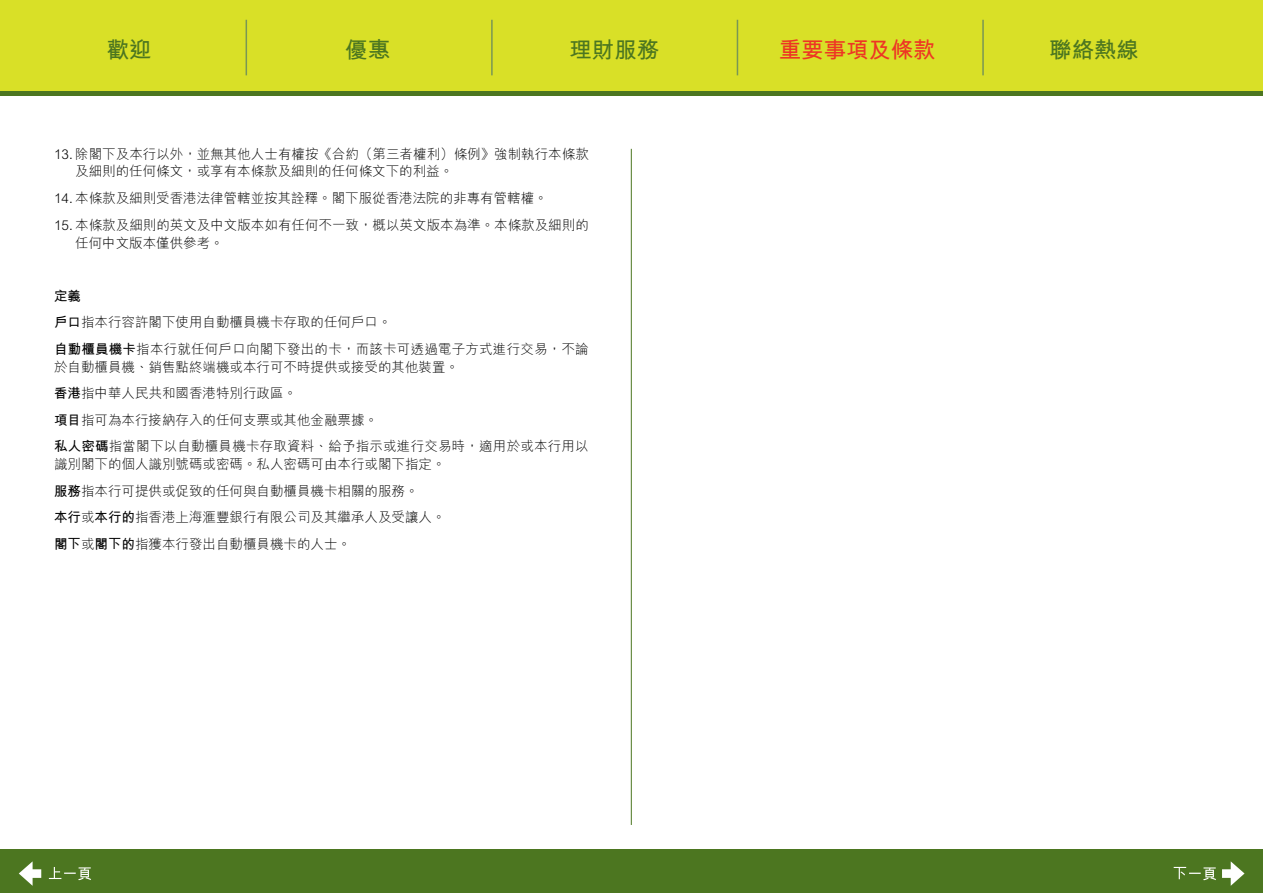
<style>
.page{position:relative;width:1263px;height:893px;background:#fff}
.page>*{position:absolute;margin:0;border:0;box-sizing:border-box;transform-origin:0 0}
.t1{font:700 22.5px "M Hei H Kfor HSBC";letter-spacing:-.005em;color:#4c7620}
.t2{font:700 22.5px "M Hei H Kfor HSBC";letter-spacing:-.005em;color:#ee3524}
.t3{font:300 13.5px/26.5px "M Hei H Kfor HSBC";color:#000}
.s1{font-weight:700}
</style>
<div class="page">
<hr style="left:631px;top:149px;width:1px;height:676px;background:#4c7620">
<div style="left:0;top:849px;width:1263px;height:44px;background:#4c7620"></div>
<svg style="left:0;top:90px;width:1263px;height:6px;fill:#4c7620"></svg>
<div style="left:0;top:0;width:1263px;height:90px;background:#d9e027"></div>
<hr style="left:246px;top:20px;width:1px;height:55px;background:#799754">
<hr style="left:491px;top:20px;width:2px;height:55px;background:#799754">
<hr style="left:737px;top:20px;width:1px;height:55px;background:#799754">
<hr style="left:982px;top:20px;width:2px;height:55px;background:#799754">
<svg style="left:19px;top:861px;width:22px;height:25px"></svg>
<svg style="left:1222px;top:861px;width:22px;height:25px"></svg>
<svg style="left:49px;top:867px;width:42px;height:13px"></svg>
<svg style="left:1174px;top:867px;width:42px;height:13px"></svg>
<h1 class="t1" style="left:107px;top:33px;width:46px">歡迎</h1>
<h1 class="t1" style="left:345px;top:33px;width:46px">優惠</h1>
<h1 class="t1" style="left:569px;top:33px;width:91px">理財服務</h1>
<h1 class="t2" style="left:779px;top:33px;width:158px">重要事項及條款</h1>
<h1 class="t1" style="left:1049px;top:33px;width:91px">聯絡熱線</h1>
<p class="t3" style="left:75px;top:144px;width:515px;line-height:18px;text-indent:-21px">13. 除閣下及本行以外，並無其他人士有權按《合約（第三者權利）條例》強制執行本條款及細則的任何條文，或享有本條款及細則的任何條文下的利益。</p>
<p class="t3" style="left:54px;top:185px;width:495px">14. 本條款及細則受香港法律管轄並按其詮釋。閣下服從香港法院的非專有管轄權。</p>
<p class="t3" style="left:75px;top:215px;width:515px;line-height:18px;text-indent:-21px">15. 本條款及細則的英文及中文版本如有任何不一致，概以英文版本為準。本條款及細則的任何中文版本僅供參考。</p>
<p class="t3" style="left:54px;top:282px;width:536px"><span class="s1">定義<br>戶口</span>指本行容許閣下使用自動櫃員機卡存取的任何戶口。<br><span class="s1">自動櫃員機卡</span>指本行就任何戶口向閣下發出的卡，而該卡可透過電子方式進行交易，不論</p>
<p class="t3" style="left:54px;top:353px;width:536px">於自動櫃員機、銷售點終端機或本行可不時提供或接受的其他裝置。<br><span class="s1">香港</span>指中華人民共和國香港特別行政區。<br><span class="s1">項目</span>指可為本行接納存入的任何支票或其他金融票據。<br><span class="s1">私人密碼</span>指當閣下以自動櫃員機卡存取資料、給予指示或進行交易時，適用於或本行用以</p>
<p class="t3" style="left:54px;top:451px;width:393px">識別閣下的個人識別號碼或密碼。私人密碼可由本行或閣下指定。<span class="s1">服務</span>指本行可提供或促致的任何與自動櫃員機卡相關的服務。<br><span class="s1">本行</span>或<span class="s1">本行的</span>指香港上海滙豐銀行有限公司及其繼承人及受讓人。<span class="s1">閣下</span>或<span class="s1">閣下的</span>指獲本行發出自動櫃員機卡的人士。</p>
</div>
